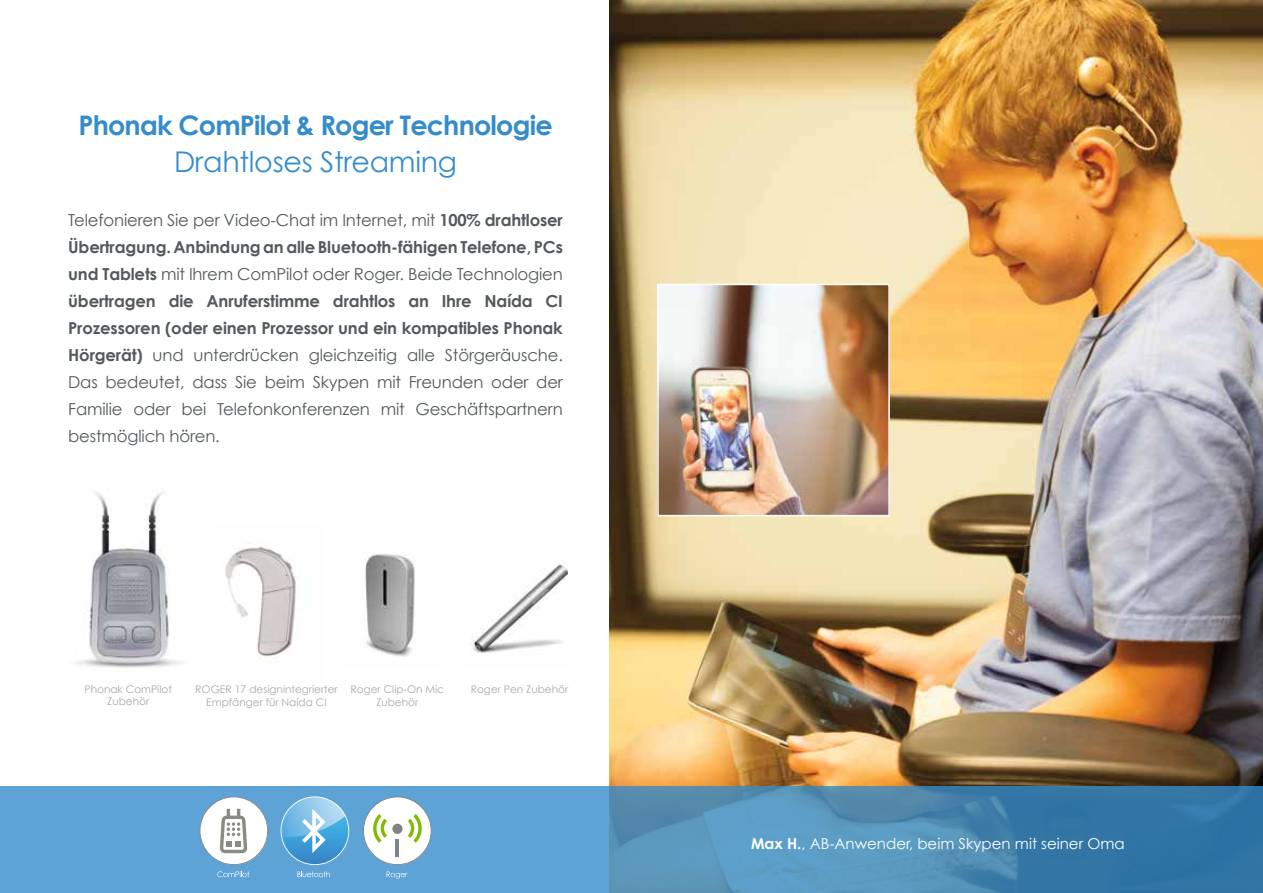
<style>
.page{position:relative;width:1263px;height:893px;background:#fff}
.page>*{position:absolute;margin:0;border:0;box-sizing:border-box;transform-origin:0 0}
.t1{font:28.5px "Century Gothic";letter-spacing:-.01em;color:#358ccb}
.t2{font:700 27px "Century Gothic";letter-spacing:-.03em;color:#358ccb}
.t3{font:16.5px/27px "Century Gothic";letter-spacing:-.01em;color:#53595c;text-align:justify}
.t4{font:15px "Century Gothic";color:#fff}
.t5{font:10.5px/12.6px "Century Gothic";color:#a7a9ac;text-align:center}
.s1{font-weight:700}
</style>
<div class="page">
<img style="left:609px;top:0;width:654px;height:787px">
<img style="left:660px;top:287px;width:227px;height:226px">
<div style="left:657px;top:284px;width:233px;height:232px;border:2px solid #fff"></div>
<svg style="left:0;top:787px;width:1263px;height:106px;background:#5093c0"></svg>
<svg style="left:217px;top:871px;width:32px;height:6px"></svg>
<svg style="left:199px;top:796px;width:69px;height:69px"></svg>
<svg style="left:297px;top:871px;width:33px;height:6px"></svg>
<svg style="left:281px;top:796px;width:68px;height:69px;background:#73b6e0"></svg>
<svg style="left:387px;top:871px;width:21px;height:8px"></svg>
<svg style="left:363px;top:796px;width:69px;height:69px"></svg>
<svg style="left:379px;top:819px;width:8px;height:19px"></svg>
<svg style="left:408px;top:819px;width:8px;height:19px"></svg>
<hr style="left:396px;top:839px;width:3px;height:17px;background:#808285">
<div style="left:392px;top:824px;width:11px;height:10px;background:#808285;border-radius:50%"></div>
<img style="left:365px;top:553px;width:50px;height:104px">
<img style="left:471px;top:560px;width:96px;height:94px">
<img style="left:76px;top:492px;width:107px;height:176px">
<img style="left:225px;top:542px;width:72px;height:118px">
<h2 class="t2" style="left:78px;top:108px;width:476px">Phonak ComPilot &amp; Roger Technologie</h2>
<h1 class="t1" style="left:174px;top:144px;width:285px">Drahtloses Streaming</h1>
<p class="t3" style="left:68px;top:206px;width:496px">Telefonieren Sie per Video-Chat im Internet, mit <span class="s1">100% drahtloser Übertragung. Anbindung an alle Bluetooth-fähigen Telefone, PCs und Tablets</span> mit Ihrem ComPilot oder Roger. Beide Technologien <span class="s1">übertragen die Anruferstimme drahtlos an Ihre Naída CI Prozessoren (oder einen Prozessor und ein kompatibles Phonak Hörgerät)</span> und unterdrücken gleichzeitig alle Störgeräusche.<br>Das bedeutet, dass Sie beim Skypen mit Freunden oder der Familie oder bei Telefonkonferenzen mit Geschäftspartnern bestmöglich hören.</p>
<p class="t5" style="left:85px;top:682px;width:89px">Phonak ComPilot<br>Zubehör</p>
<p class="t5" style="left:195px;top:683px;width:144px">ROGER 17 designintegrierter<br>Empfänger für Naída CI</p>
<p class="t5" style="left:350px;top:683px;width:95px">Roger Clip-On Mic<br>Zubehör</p>
<p class="t5" style="left:471px;top:683px;width:99px">Roger Pen Zubehör</p>
<p class="t4" style="left:751px;top:834px;width:375px"><span class="s1">Max H.</span>, AB-Anwender, beim Skypen mit seiner Oma</p>
</div>
